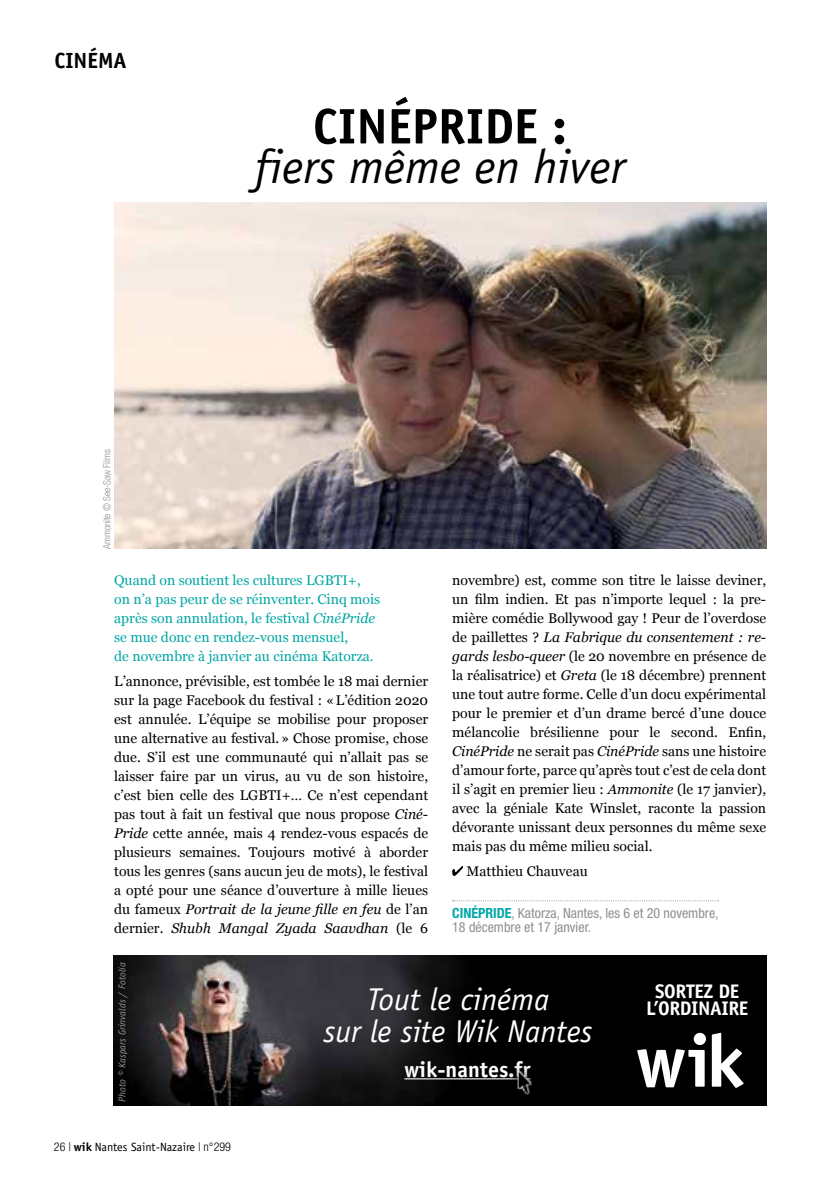
<style>
.page{position:relative;width:823px;height:1191px;background:#fff}
.page>*{position:absolute;margin:0;border:0;box-sizing:border-box;transform-origin:0 0}
.t1{font:700 50px "Officina Sans";color:#000}
.t2{font:italic 48px "Officina Sans";color:#000}
.t3{font:italic 31.6px "Officina Sans";color:#fff}
.t4{font:700 22px "Officina Sans";color:#fff}
.t5{font:700 22px "Officina Sans";color:#000}
.t6{font:700 19.6px "Officina Sans";letter-spacing:-.02em;color:#fff}
.t7{font:14px/19px "Georgia";color:#000;text-align:justify}
.t8{font:14px/19px "Georgia";color:#00a7a5}
.t9{font:condensed 14px/14px "Helvetica Neue";color:#938e8f}
.t10{font:12px "Officina Sans";color:#000}
.t11{font:italic 10px "Officina Sans";color:#939598}
.t12{font:300 condensed 10px "Helvetica Neue";letter-spacing:-.01em;color:#938e8f}
.s1{font-style:italic}
.s2{font-weight:700;color:#00a7a5}
.s3{font-family:"Helvetica Neue";font-weight:300;font-stretch:condensed}
.s4{font-weight:700}
</style>
<div class="page">
<img style="left:113px;top:955px;width:653px;height:151px">
<svg style="left:636px;top:1032px;width:69px;height:55px"></svg>
<svg style="left:711px;top:1032px;width:32px;height:56px"></svg>
<hr style="left:404px;top:1078px;width:126px;height:1px;background:#fff">
<div style="left:507px;top:1061px;width:34px;height:42px;background:#000"></div>
<img style="left:510px;top:1070px;width:22px;height:25px">
<img style="left:114px;top:203px;width:652px;height:346px">
<svg style="left:452px;top:900px;width:266px;height:1px"></svg>
<svg style="left:452px;top:866px;width:11px;height:10px"></svg>
<h3 class="t5" style="left:54px;top:47px;width:74px">CINÉMA</h3>
<p class="t12" style="left:101px;top:549px;width:101px;rotate:-90deg">Ammonite © See-Saw Films</p>
<h1 class="t1" style="left:312px;top:95px;width:255px">CINÉPRIDE :</h1>
<h2 class="t2" style="left:254px;top:139px;width:372px">fiers même en hiver</h2>
<p class="t8" style="left:114px;top:570px;width:267px">Quand on soutient les cultures LGBTI+,<br>on n’a pas peur de se réinventer. Cinq mois après son annulation, le festival <span class="s1">CinéPride </span>se mue donc en rendez-vous mensuel,<br>de novembre à janvier au cinéma Katorza.</p>
<p class="t7" style="left:114px;top:671px;width:315px">L’annonce, prévisible, est tombée le 18 mai dernier sur la page Facebook du festival : «L’édition 2020 est annulée. L’équipe se mobilise pour proposer une alternative au festival.» Chose promise, chose due. S’il est une communauté qui n’allait pas se laisser faire par un virus, au vu de son histoire, c’est bien celle des LGBTI+… Ce n’est cependant pas tout à fait un festival que nous propose <span class="s1">Ciné-Pride</span> cette année, mais 4 rendez-vous espacés de plusieurs semaines. Toujours motivé à aborder tous les genres (sans aucun jeu de mots), le festival a opté pour une séance d’ouverture à mille lieues du fameux <span class="s1">Portrait de la jeune fille en feu</span> de l’an dernier. <span class="s1">Shubh Mangal Zyada Saavdhan</span> (le 6</p>
<p class="t7" style="left:452px;top:570px;width:315px">novembre) est, comme son titre le laisse deviner, un film indien. Et pas n’importe lequel : la pre&shy;mière comédie Bollywood gay ! Peur de l’overdose de paillettes ? <span class="s1">La Fabrique du consentement : re&shy;gards lesbo-queer</span> (le 20 novembre en présence de la réalisatrice) et <span class="s1">Greta</span> (le 18 décembre) prennent une tout autre forme. Celle d’un docu expérimental pour le premier et d’un drame bercé d’une douce mélancolie brésilienne pour le second. Enfin, <span class="s1">CinéPride</span> ne serait pas <span class="s1">CinéPride</span> sans une histoire d’amour forte, parce qu’après tout c’est de cela dont il s’agit en premier lieu : <span class="s1">Ammonite</span> (le 17 janvier), avec la géniale Kate Winslet, raconte la passion dévorante unissant deux personnes du même sexe mais pas du même milieu social.</p>
<p class="t7" style="left:466px;top:861px;width:123px">Matthieu Chauveau</p>
<p class="t9" style="left:452px;top:906px;width:268px"><span class="s2">CINÉPRIDE</span>, Katorza, Nantes, les 6 et 20 novembre,<br>18 décembre et 17 janvier.</p>
<p class="t11" style="left:116px;top:1102px;width:141px;rotate:-90deg">Photo © Kaspars Grinvalds / Fotolia</p>
<p class="t10" style="left:54px;top:1140px;width:178px"><span class="s3">26 |</span> <span class="s4">WIK</span> Nantes Saint-Nazaire <span class="s3">| n°299</span></p>
<h3 class="t3" style="left:367px;top:980px;width:183px">Tout le cinéma</h3>
<h3 class="t3" style="left:323px;top:1012px;width:270px">sur le site Wik Nantes</h3>
<h3 class="t4" style="left:404px;top:1055px;width:128px">WIK-NANTES.FR</h3>
<h3 class="t6" style="left:654px;top:979px;width:85px">SORTEZ DE</h3>
<h3 class="t6" style="left:645px;top:996px;width:104px">L’ORDINAIRE</h3>
</div>
